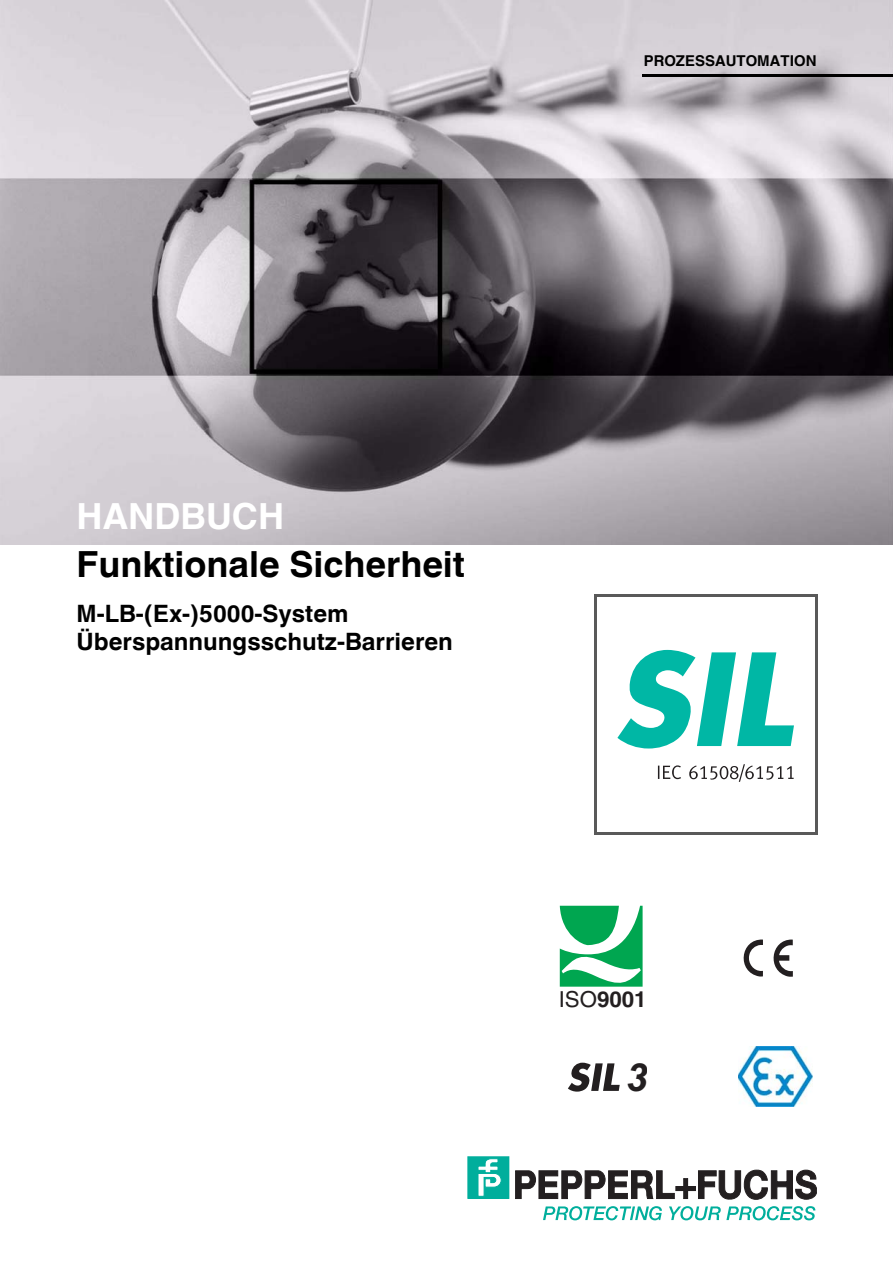
<style>
.page{position:relative;width:893px;height:1263px;background:#fff}
.page>*{position:absolute;margin:0;border:0;box-sizing:border-box;transform-origin:0 0}
.t1{font:italic 700 38.85px "Arial";color:#231f20}
.t2{font:700 36px "Helvetica World";color:#000}
.t3{font:700 36px "Helvetica World";color:#fff}
.t4{font:700 24px/28.5px "Helvetica World";color:#000}
.t5{font:700 22.05px "Helvetica";color:#231f20}
.t6{font:700 15px "Helvetica World";color:#000}
.s1{font-weight:400}
</style>
<div class="page">
<hr style="left:595px;top:594px;width:223px;height:3px;background:#595959">
<hr style="left:815px;top:595px;width:3px;height:240px;background:#595959">
<hr style="left:594px;top:832px;width:222px;height:3px;background:#595959">
<hr style="left:594px;top:594px;width:3px;height:239px;background:#595959">
<img style="left:0;top:0;width:892px;height:544px">
<div style="left:468px;top:1157px;width:41px;height:41px;background:#00ae9c"></div>
<div style="left:467px;top:1157px;width:42px;height:42px;border:1px solid #00ae9c"></div>
<svg style="left:477px;top:1158px;width:24px;height:39px"></svg>
<div style="left:683px;top:1179px;width:4px;height:20px;border:1px solid #231f20"></div>
<div style="left:675px;top:1187px;width:20px;height:4px;border:1px solid #231f20"></div>
<svg style="left:698px;top:1170px;width:118px;height:30px"></svg>
<svg style="left:515px;top:1171px;width:159px;height:28px"></svg>
<svg style="left:669px;top:1206px;width:51px;height:14px"></svg>
<svg style="left:726px;top:1206px;width:89px;height:14px"></svg>
<svg style="left:543px;top:1206px;width:119px;height:14px"></svg>
<svg style="left:743px;top:939px;width:49px;height:38px"></svg>
<svg style="left:559px;top:906px;width:83px;height:81px"></svg>
<img style="left:738px;top:1046px;width:74px;height:60px">
<svg style="left:568px;top:1063px;width:51px;height:29px"></svg>
<hr style="left:642px;top:74px;width:250px;height:2px;background:#000">
<svg style="left:658px;top:765px;width:23px;height:14px"></svg>
<svg style="left:689px;top:764px;width:104px;height:18px"></svg>
<svg style="left:617px;top:650px;width:177px;height:99px"></svg>
<p class="t6" style="left:643px;top:48px;width:174px">PROZESSAUTOMATION</p>
<h2 class="t3" style="left:76px;top:487px;width:209px">HANDBUCH</h2>
<h2 class="t2" style="left:76px;top:535px;width:390px">Funktionale Sicherheit</h2>
<p class="t4" style="left:76px;top:597px;width:378px">M-LB-(Ex-)5000-System<br>Überspannungsschutz-Barrieren</p>
<p class="t5" style="left:558px;top:991px;width:89px"><span class="s1">ISO</span>9001</p>
<h1 class="t1" style="left:625px;top:1055px;width:23px">3</h1>
</div>
